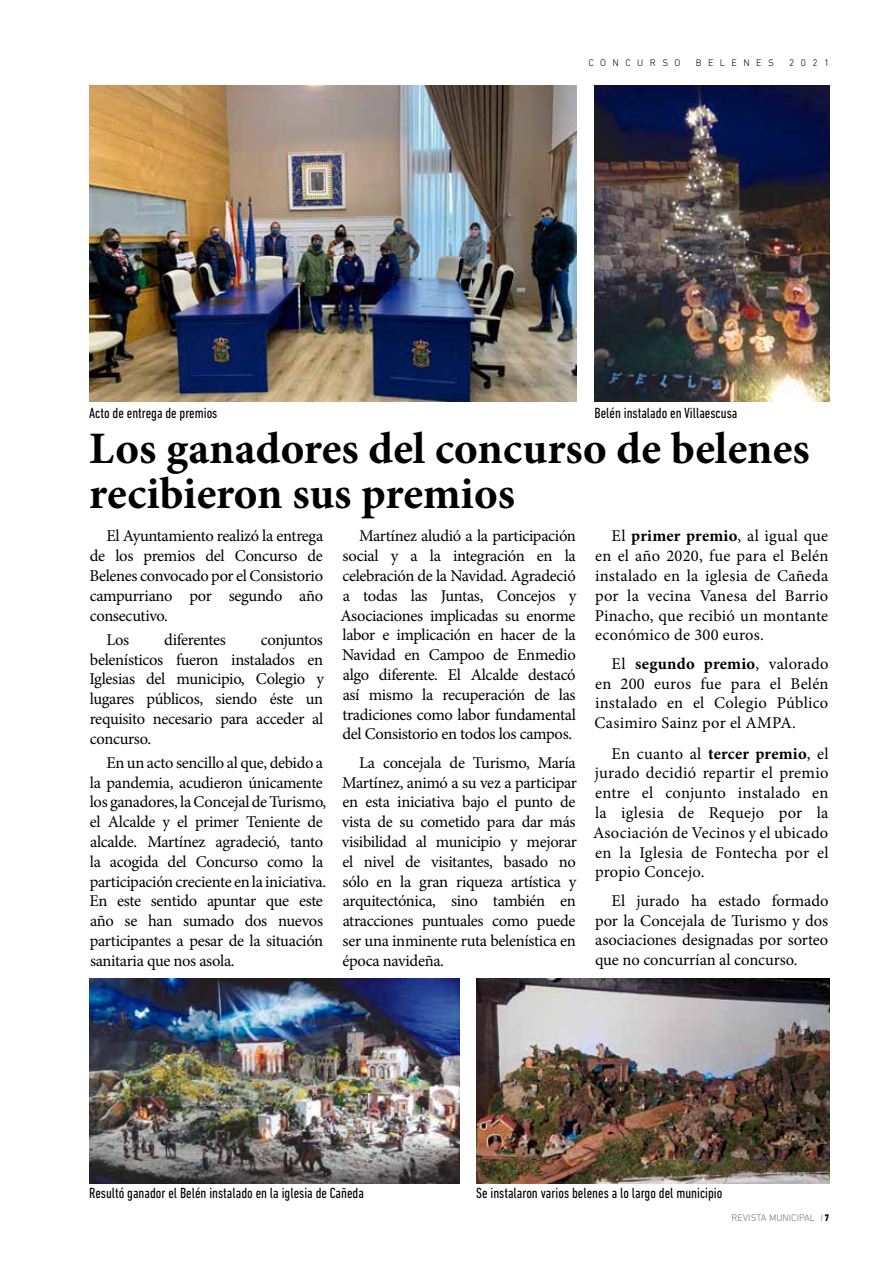
<style>
.page{position:relative;width:893px;height:1263px;background:#fff}
.page>*{position:absolute;margin:0;border:0;box-sizing:border-box;transform-origin:0 0}
.t1{font:700 45px/45.3px "Minion Pro";color:#000}
.t2{font:16.5px/19.8px "Minion Pro";letter-spacing:-.02em;color:#000;text-align:justify}
.t3{font:condensed 15px "DIN Next LT Pro";color:#000}
.t4{font:300 9.75px "DIN Next LT Pro";letter-spacing:.66em;color:#000}
.t5{font:300 9.75px "DIN Next LT Pro";color:#727277}
.s1{font-weight:700}
.s2{font-weight:400;font-stretch:condensed}
.s3{font-weight:800;font-stretch:condensed;color:#000}
</style>
<div class="page">
<img style="left:89px;top:85px;width:488px;height:316px">
<img style="left:476px;top:978px;width:353px;height:205px">
<img style="left:89px;top:978px;width:370px;height:205px">
<img style="left:595px;top:85px;width:234px;height:316px">
<p class="t4" style="left:588px;top:58px;width:94px">CONCURSO</p>
<p class="t4" style="left:696px;top:58px;width:80px">BELENES</p>
<p class="t4" style="left:789px;top:58px;width:42px">2021</p>
<p class="t3" style="left:89px;top:404px;width:130px">Acto de entrega de premios</p>
<p class="t3" style="left:595px;top:404px;width:144px">Belén instalado en Villaescusa</p>
<h1 class="t1" style="left:89px;top:428px;width:722px">Los ganadores del concurso de belenes recibieron sus premios</h1>
<p class="t2" style="left:89px;top:526px;width:235px;text-indent:17px">El Ayuntamiento realizó la entrega de los premios del Concurso de Belenes convocado por el Consistorio campurriano por segundo año consecutivo.</p>
<p class="t2" style="left:106px;top:630px;width:24px">Los</p>
<p class="t2" style="left:164px;top:630px;width:63px">diferentes</p>
<p class="t2" style="left:89px;top:630px;width:236px;text-indent:171px">conjuntos belenísticos fueron instalados en Iglesias del municipio, Colegio y lugares públicos, siendo éste un requisito necesario para acceder al concurso.</p>
<p class="t2" style="left:89px;top:753px;width:239px;text-align:left;text-indent:17px">En un acto sencillo al que, debido a la pandemia, acudieron únicamente los ganadores, la Concejal de Turismo, el Alcalde y el primer Teniente de alcalde. Martínez agradeció, tanto la acogida del Concurso como la participación creciente en la iniciativa.<br>En este sentido apuntar que este año se han sumado dos nuevos participantes a pesar de la situación sanitaria que nos asola.</p>
<p class="t2" style="left:340px;top:526px;width:238px;text-indent:19px">Martínez aludió a la participación social y a la integración en la celebración de la Navidad. Agradeció a todas las Juntas, Concejos y Asociaciones implicadas su enorme labor e implicación en hacer de la Navidad en Campoo de Enmedio algo diferente. El Alcalde destacó así mismo la recuperación de las tradiciones como labor fundamental del Consistorio en todos los campos.</p>
<p class="t2" style="left:342px;top:753px;width:237px;text-indent:17px">La concejala de Turismo, María Martínez, animó a su vez a participar en esta iniciativa bajo el punto de vista de su cometido para dar más visibilidad al municipio y mejorar el nivel de visitantes, basado no sólo en la gran riqueza artística y arquitectónica, sino también en atracciones puntuales como puede ser una inminente ruta belenística en época navideña.</p>
<p class="t2" style="left:595px;top:526px;width:235px;text-indent:17px">El <span class="s1">primer premio</span>, al igual que en el año 2020, fue para el Belén instalado en la iglesia de Cañeda por la vecina Vanesa del Barrio Pinacho, que recibió un montante económico de 300 euros.</p>
<p class="t2" style="left:595px;top:654px;width:236px;text-indent:17px">El <span class="s1">segundo premio</span>, valorado en 200 euros fue para el Belén instalado en el Colegio Público Casimiro Sainz por el AMPA.</p>
<p class="t2" style="left:593px;top:743px;width:237px;text-indent:18px">En cuanto al <span class="s1">tercer premio</span>, el jurado decidió repartir el premio entre el conjunto instalado en la iglesia de Requejo por la Asociación de Vecinos y el ubicado en la Iglesia de Fontecha por el propio Concejo.</p>
<p class="t2" style="left:595px;top:891px;width:235px;text-indent:17px">El jurado ha estado formado por la Concejala de Turismo y dos asociaciones designadas por sorteo que no concurrían al concurso.</p>
<p class="t3" style="left:89px;top:1184px;width:276px">Resultó ganador el Belén instalado en la iglesia de Cañeda</p>
<p class="t3" style="left:476px;top:1184px;width:248px">Se instalaron varios belenes a lo largo del municipio</p>
<p class="t5" style="left:731px;top:1212px;width:99px">REVISTA MUNICIPAL <span class="s2">/</span> <span class="s3">7</span></p>
</div>
